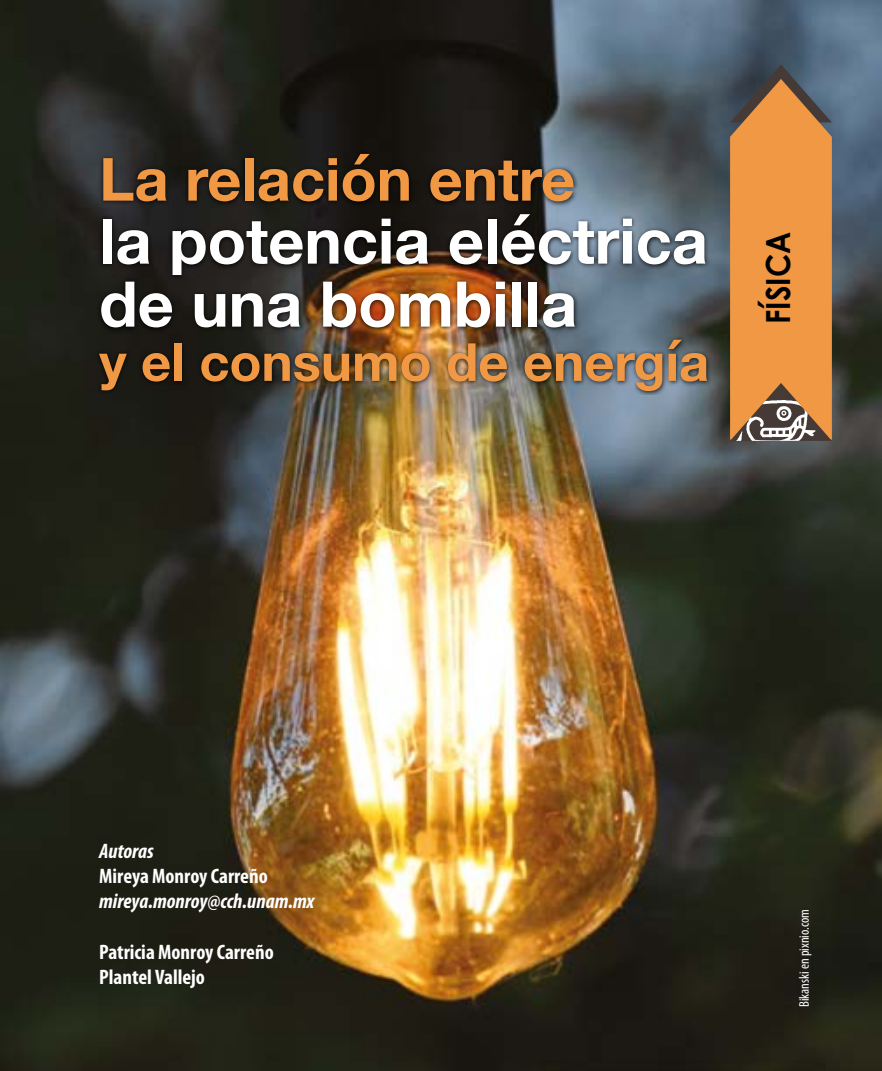
<style>
.page{position:relative;width:882px;height:1071px;background:#fff}
.page>*{position:absolute;margin:0;border:0;box-sizing:border-box;transform-origin:0 0}
.t1{font:700 63px/63px "Helvetica Neue";color:#fff}
.t2{font:700 59.5px "Helvetica Neue";color:#f09844}
.t3{font:700 52.5px "Helvetica Neue";color:#f09844}
.t4{font:700 33.25px "Century Gothic";color:#000;scale:.9 1}
.t5{font:700 condensed 21px/25.2px "Myriad Pro";color:#fff}
.t6{font:italic 700 condensed 21px "Myriad Pro";color:#fff}
.t7{font:condensed 14px "Myriad Pro";color:#fff}
</style>
<div class="page">
<img style="left:0;top:0;width:882px;height:1071px">
<svg style="left:730px;top:64px;width:102px;height:377px;background:#d28c4a"></svg>
<div style="left:94px;top:150px;width:617px;height:245px;background:#000;opacity:.79"></div>
<h2 class="t2" style="left:99px;top:133px;width:477px">La relación entre</h2>
<h1 class="t1" style="left:99px;top:211px;width:610px">la potencia eléctrica de una bombilla</h1>
<h3 class="t3" style="left:99px;top:321px;width:611px">y el consumo de energía</h3>
<h3 class="t4" style="left:753px;top:324px;width:104px;rotate:-90deg">FÍSICA</h3>
<p class="t6" style="left:99px;top:838px;width:56px">Autoras</p>
<p class="t5" style="left:99px;top:863px;width:170px">Mireya Monroy Carreño</p>
<p class="t6" style="left:99px;top:888px;width:217px">mireya.monroy@cch.unam.mx</p>
<p class="t5" style="left:99px;top:939px;width:176px">Patricia Monroy Carreño<br>Plantel Vallejo</p>
<p class="t7" style="left:796px;top:1007px;width:99px;rotate:-90deg">Bikanski en pixnio.com</p>
</div>
